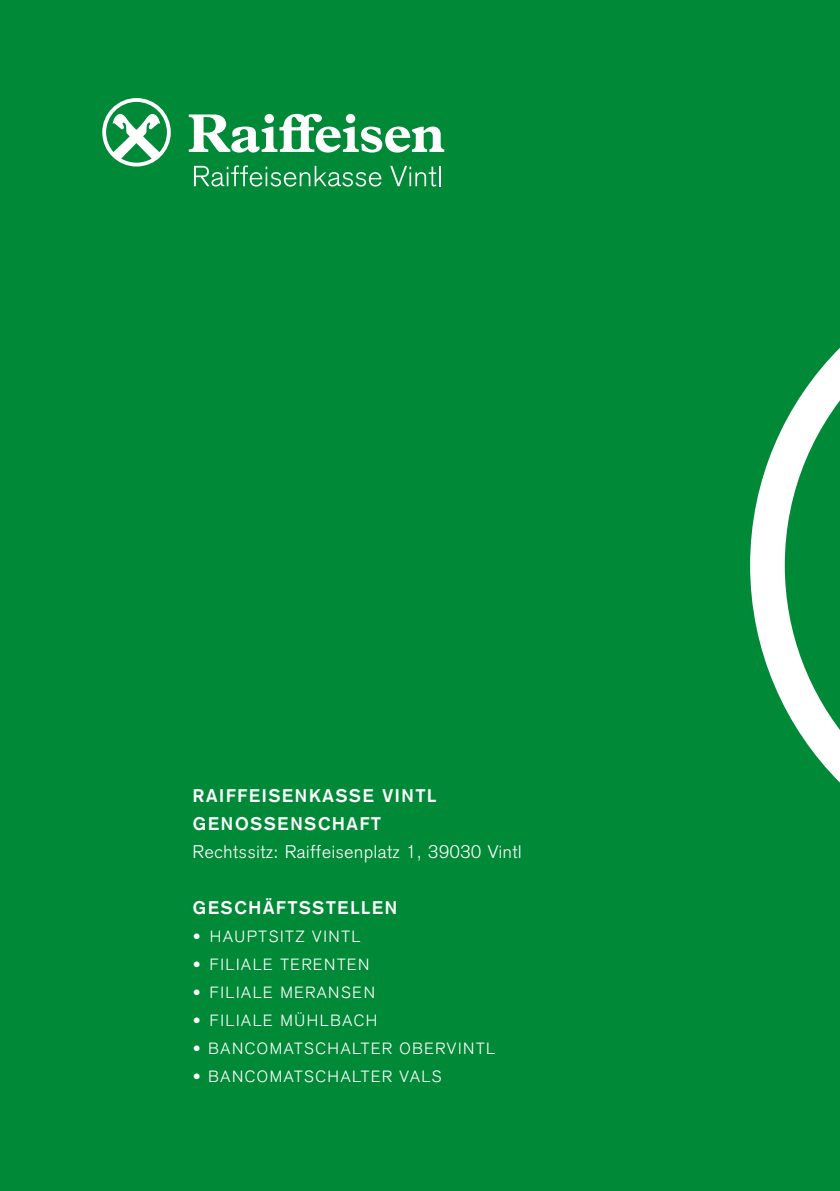
<style>
.page{position:relative;width:840px;height:1191px;background:#fff}
.page>*{position:absolute;margin:0;border:0;box-sizing:border-box;transform-origin:0 0}
.t1{font:700 18px/28px "Akzidenz Grotesk";letter-spacing:.1em;color:#fff}
.t2{font:300 18px "Akzidenz Grotesk";letter-spacing:.04em;color:#fff}
.t3{font:300 16px "Akzidenz Grotesk";letter-spacing:.1em;color:#fff}
</style>
<div class="page">
<div style="left:0;top:0;width:839px;height:1191px;background:#008a38"></div>
<svg style="left:750px;top:349px;width:89px;height:433px"></svg>
<svg style="left:194px;top:165px;width:187px;height:22px"></svg>
<svg style="left:390px;top:166px;width:46px;height:20px"></svg>
<hr style="left:438px;top:166px;width:2px;height:20px;background:#fff">
<svg style="left:189px;top:114px;width:255px;height:39px"></svg>
<svg style="left:102px;top:98px;width:69px;height:68px"></svg>
<p class="t1" style="left:193px;top:782px;width:245px">RAIFFEISENKASSE VINTL<br>GENOSSENSCHAFT</p>
<p class="t2" style="left:193px;top:841px;width:330px">Rechtssitz: Raiffeisenplatz 1, 39030 Vintl</p>
<p class="t1" style="left:193px;top:894px;width:206px">GESCHÄFTSSTELLEN</p>
<p class="t3" style="left:193px;top:927px;width:169px">• HAUPTSITZ VINTL</p>
<p class="t3" style="left:193px;top:955px;width:178px">• FILIALE TERENTEN</p>
<p class="t3" style="left:193px;top:983px;width:183px">• FILIALE MERANSEN</p>
<p class="t3" style="left:193px;top:1011px;width:186px">• FILIALE MÜHLBACH</p>
<p class="t3" style="left:193px;top:1039px;width:303px">• BANCOMATSCHALTER OBERVINTL</p>
<p class="t3" style="left:193px;top:1067px;width:250px">• BANCOMATSCHALTER VALS</p>
</div>
